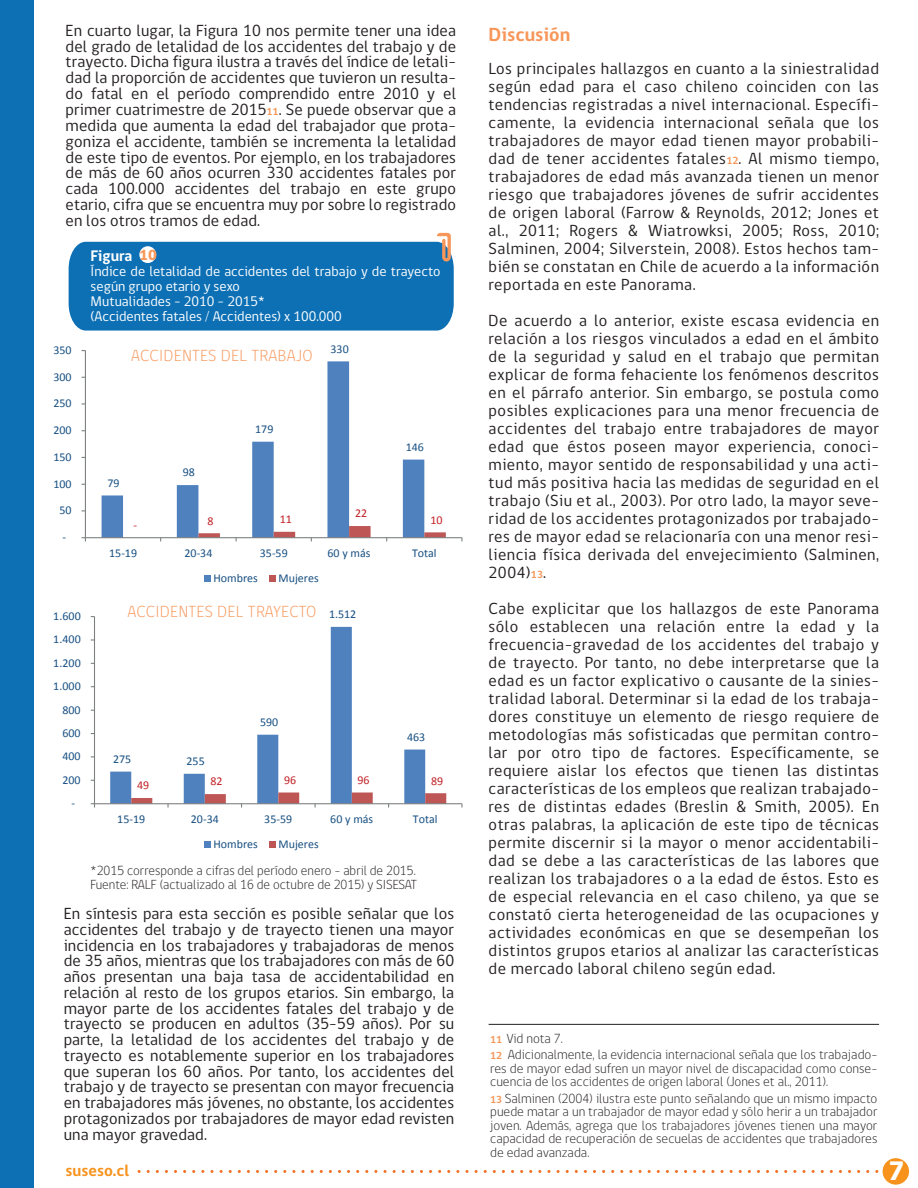
<style>
.page{position:relative;width:918px;height:1188px;background:#fff}
.page>*{position:absolute;margin:0;border:0;box-sizing:border-box;transform-origin:0 0}
.t1{font:800 27.3px "gob CL";color:#fff}
.t2{font:700 19.5px "gob CL";color:#f79659}
.t3{font:16.5px/18px "gob CL";letter-spacing:.03em;color:#231f20;text-align:justify}
.t4{font:300 16.5px "gob CL";letter-spacing:.03em;color:#f79659}
.t5{font:700 16.5px "gob CL";color:#f7931d}
.t6{font:700 15.6px "gob CL";color:#fff}
.t7{font:14.25px/15px "gob CL";color:#fff}
.t8{font:300 13.5px/13.5px "gob CL";color:#231f20}
.t9{font:12px "Calibri";color:#185082}
.t10{font:12px "Calibri";color:#c22025}
.s1{font-weight:700;font-size:10.5px;color:#f79659}
.s2{font-weight:800;font-size:15px;color:#f7985b}
</style>
<div class="page">
<svg style="left:102px;top:361px;width:322px;height:176px"></svg>
<hr style="left:85px;top:351px;width:1px;height:187px;background:#7b7e7f">
<hr style="left:85px;top:537px;width:377px;height:1px;background:#7b7e7f">
<svg style="left:198px;top:526px;width:248px;height:15px"></svg>
<div style="left:204px;top:575px;width:6px;height:7px;background:#4e81bd"></div>
<div style="left:269px;top:575px;width:7px;height:7px;background:#bd5655"></div>
<svg style="left:110px;top:627px;width:315px;height:176px"></svg>
<hr style="left:94px;top:617px;width:1px;height:187px;background:#7b7e7f">
<hr style="left:95px;top:803px;width:367px;height:1px;background:#7b7e7f">
<svg style="left:131px;top:793px;width:315px;height:15px"></svg>
<div style="left:204px;top:841px;width:6px;height:7px;background:#4e81bd"></div>
<div style="left:269px;top:841px;width:7px;height:7px;background:#bd5655"></div>
<div style="left:0;top:0;width:33px;height:1188px;background:#0d70b5"></div>
<div style="left:883px;top:1158px;width:26px;height:27px;background:#f7931d;border-radius:50%"></div>
<svg style="left:139px;top:1170px;width:739px;height:3px"></svg>
<svg style="left:69px;top:233px;width:385px;height:98px;background:#277ebc"></svg>
<div style="left:139px;top:246px;width:17px;height:17px;background:#fff;border-radius:50%"></div>
<hr style="left:489px;top:1024px;width:390px;height:1px;background:#231f20">
<p class="t3" style="left:66px;top:23px;width:392px;line-height:15.8px">En cuarto lugar, la Figura 10 nos permite tener una idea del grado de letalidad de los accidentes del trabajo y de trayecto. Dicha figura ilustra a través del índice de letali&shy;dad la proporción de accidentes que tuvieron un resulta&shy;do fatal en el período comprendido entre 2010 y el primer cuatrimestre de 2015<span class="s1">11</span>. Se puede observar que a medida que aumenta la edad del trabajador que prota&shy;goniza el accidente, también se incrementa la letalidad de este tipo de eventos. Por ejemplo, en los trabajadores de más de 60 años ocurren 330 accidentes fatales por cada 100.000 accidentes del trabajo en este grupo etario, cifra que se encuentra muy por sobre lo registrado en los otros tramos de edad.</p>
<p class="t6" style="left:91px;top:245px;width:68px">Figura <span class="s2">10</span></p>
<p class="t7" style="left:91px;top:264px;width:351px">Índice de letalidad de accidentes del trabajo y de trayecto según grupo etario y sexo<br>Mutualidades – 2010 – 2015*<br>(Accidentes fatales / Accidentes) x 100.000</p>
<p class="t4" style="left:131px;top:344px;width:183px">ACCIDENTES DEL TRABAJO</p>
<p class="t9" style="left:331px;top:341px;width:20px">330</p>
<p class="t9" style="left:53px;top:342px;width:20px">350</p>
<p class="t9" style="left:53px;top:369px;width:20px">300</p>
<p class="t9" style="left:53px;top:396px;width:20px">250</p>
<p class="t9" style="left:53px;top:423px;width:20px">200</p>
<p class="t9" style="left:53px;top:449px;width:20px">150</p>
<p class="t9" style="left:53px;top:476px;width:20px">100</p>
<p class="t9" style="left:59px;top:503px;width:14px">50</p>
<p class="t9" style="left:63px;top:530px;width:5px">-</p>
<p class="t9" style="left:53px;top:609px;width:29px">1.600</p>
<p class="t9" style="left:53px;top:632px;width:29px">1.400</p>
<p class="t9" style="left:53px;top:655px;width:29px">1.200</p>
<p class="t9" style="left:53px;top:679px;width:29px">1.000</p>
<p class="t9" style="left:62px;top:702px;width:20px">800</p>
<p class="t9" style="left:62px;top:726px;width:20px">600</p>
<p class="t9" style="left:62px;top:749px;width:20px">400</p>
<p class="t9" style="left:62px;top:772px;width:20px">200</p>
<p class="t9" style="left:72px;top:796px;width:5px">-</p>
<p class="t9" style="left:108px;top:475px;width:14px">79</p>
<p class="t10" style="left:133px;top:518px;width:5px">-</p>
<p class="t9" style="left:183px;top:465px;width:14px">98</p>
<p class="t9" style="left:255px;top:422px;width:20px">179</p>
<p class="t10" style="left:207px;top:513px;width:8px">8</p>
<p class="t10" style="left:280px;top:512px;width:14px">11</p>
<p class="t10" style="left:355px;top:506px;width:14px">22</p>
<p class="t9" style="left:406px;top:439px;width:20px">146</p>
<p class="t10" style="left:430px;top:512px;width:14px">10</p>
<p class="t9" style="left:109px;top:545px;width:30px">15-19</p>
<p class="t9" style="left:184px;top:545px;width:30px">20-34</p>
<p class="t9" style="left:260px;top:545px;width:30px">35-59</p>
<p class="t9" style="left:328px;top:545px;width:45px">60 y más</p>
<p class="t9" style="left:412px;top:545px;width:26px">Total</p>
<p class="t9" style="left:213px;top:571px;width:46px">Hombres</p>
<p class="t9" style="left:279px;top:571px;width:42px">Mujeres</p>
<p class="t4" style="left:127px;top:600px;width:190px">ACCIDENTES DEL TRAYECTO</p>
<p class="t9" style="left:329px;top:607px;width:29px">1.512</p>
<p class="t9" style="left:113px;top:751px;width:20px">275</p>
<p class="t9" style="left:187px;top:754px;width:20px">255</p>
<p class="t9" style="left:260px;top:715px;width:20px">590</p>
<p class="t9" style="left:407px;top:730px;width:20px">463</p>
<p class="t10" style="left:137px;top:778px;width:14px">49</p>
<p class="t10" style="left:211px;top:774px;width:14px">82</p>
<p class="t10" style="left:284px;top:772px;width:14px">96</p>
<p class="t10" style="left:358px;top:772px;width:14px">96</p>
<p class="t10" style="left:431px;top:773px;width:14px">89</p>
<p class="t9" style="left:117px;top:811px;width:30px">15-19</p>
<p class="t9" style="left:191px;top:811px;width:30px">20-34</p>
<p class="t9" style="left:264px;top:811px;width:30px">35-59</p>
<p class="t9" style="left:330px;top:811px;width:45px">60 y más</p>
<p class="t9" style="left:413px;top:811px;width:26px">Total</p>
<p class="t9" style="left:213px;top:837px;width:46px">Hombres</p>
<p class="t9" style="left:279px;top:837px;width:42px">Mujeres</p>
<p class="t8" style="left:91px;top:864px;width:328px">*2015 corresponde a cifras del período enero – abril de 2015.<br>Fuente: RALF (actualizado al 16 de octubre de 2015) y SISESAT</p>
<p class="t3" style="left:64px;top:906px;width:392px;line-height:15.8px">En síntesis para esta sección es posible señalar que los accidentes del trabajo y de trayecto tienen una mayor incidencia en los trabajadores y trabajadoras de menos de 35 años, mientras que los trabajadores con más de 60 años presentan una baja tasa de accidentabilidad en relación al resto de los grupos etarios. Sin embargo, la mayor parte de los accidentes fatales del trabajo y de trayecto se producen en adultos (35-59 años). Por su parte, la letalidad de los accidentes del trabajo y de trayecto es notablemente superior en los trabajadores que superan los 60 años. Por tanto, los accidentes del trabajo y de trayecto se presentan con mayor frecuencia en trabajadores más jóvenes, no obstante, los accidentes protagonizados por trabajadores de mayor edad revisten una mayor gravedad.</p>
<p class="t2" style="left:489px;top:21px;width:83px">Discusión</p>
<p class="t3" style="left:489px;top:60px;width:392px">Los principales hallazgos en cuanto a la siniestralidad según edad para el caso chileno coinciden con las tendencias registradas a nivel internacional. Específi&shy;camente, la evidencia internacional señala que los trabajadores de mayor edad tienen mayor probabili&shy;dad de tener accidentes fatales<span class="s1">12</span>. Al mismo tiempo, trabajadores de edad más avanzada tienen un menor riesgo que trabajadores jóvenes de sufrir accidentes de origen laboral (Farrow &amp; Reynolds, 2012; Jones et al., 2011; Rogers &amp; Wiatrowksi, 2005; Ross, 2010; Salminen, 2004; Silverstein, 2008). Estos hechos tam&shy;bién se constatan en Chile de acuerdo a la información reportada en este Panorama.</p>
<p class="t3" style="left:489px;top:312px;width:392px">De acuerdo a lo anterior, existe escasa evidencia en relación a los riesgos vinculados a edad en el ámbito de la seguridad y salud en el trabajo que permitan explicar de forma fehaciente los fenómenos descritos en el párrafo anterior. Sin embargo, se postula como posibles explicaciones para una menor frecuencia de accidentes del trabajo entre trabajadores de mayor edad que éstos poseen mayor experiencia, conoci&shy;miento, mayor sentido de responsabilidad y una acti&shy;tud más positiva hacia las medidas de seguridad en el trabajo (Siu et al., 2003). Por otro lado, la mayor seve&shy;ridad de los accidentes protagonizados por trabajado&shy;res de mayor edad se relacionaría con una menor resi&shy;liencia física derivada del envejecimiento (Salminen, 2004)<span class="s1">13</span>.</p>
<p class="t3" style="left:489px;top:600px;width:392px">Cabe explicitar que los hallazgos de este Panorama sólo establecen una relación entre la edad y la frecuencia-gravedad de los accidentes del trabajo y de trayecto. Por tanto, no debe interpretarse que la edad es un factor explicativo o causante de la sinies&shy;tralidad laboral. Determinar si la edad de los trabaja&shy;dores constituye un elemento de riesgo requiere de metodologías más sofisticadas que permitan contro&shy;lar por otro tipo de factores. Específicamente, se requiere aislar los efectos que tienen las distintas características de los empleos que realizan trabajado&shy;res de distintas edades (Breslin &amp; Smith, 2005). En otras palabras, la aplicación de este tipo de técnicas permite discernir si la mayor o menor accidentabili&shy;dad se debe a las características de las labores que realizan los trabajadores o a la edad de éstos. Esto es de especial relevancia en el caso chileno, ya que se constató cierta heterogeneidad de las ocupaciones y actividades económicas en que se desempeñan los distintos grupos etarios al analizar las características de mercado laboral chileno según edad.</p>
<p class="t8" style="left:490px;top:1031px;width:389px;line-height:16.5px"><span class="s1">11</span> Vid nota 7.<br><span class="s1">12</span> Adicionalmente, la evidencia internacional señala que los trabajado-</p>
<p class="t8" style="left:490px;top:1062px;width:389px">res de mayor edad sufren un mayor nivel de discapacidad como conse&shy;cuencia de los accidentes de origen laboral (Jones et al., 2011).</p>
<p class="t8" style="left:490px;top:1092px;width:389px;text-align:justify"><span class="s1">13</span> Salminen (2004) ilustra este punto señalando que un mismo impacto puede matar a un trabajador de mayor edad y sólo herir a un trabajador joven. Además, agrega que los trabajadores jóvenes tienen una mayor capacidad de recuperación de secuelas de accidentes que trabajadores de edad avanzada.</p>
<p class="t5" style="left:66px;top:1159px;width:65px">suseso.cl</p>
<h1 class="t1" style="left:889px;top:1153px;width:18px">7</h1>
</div>
